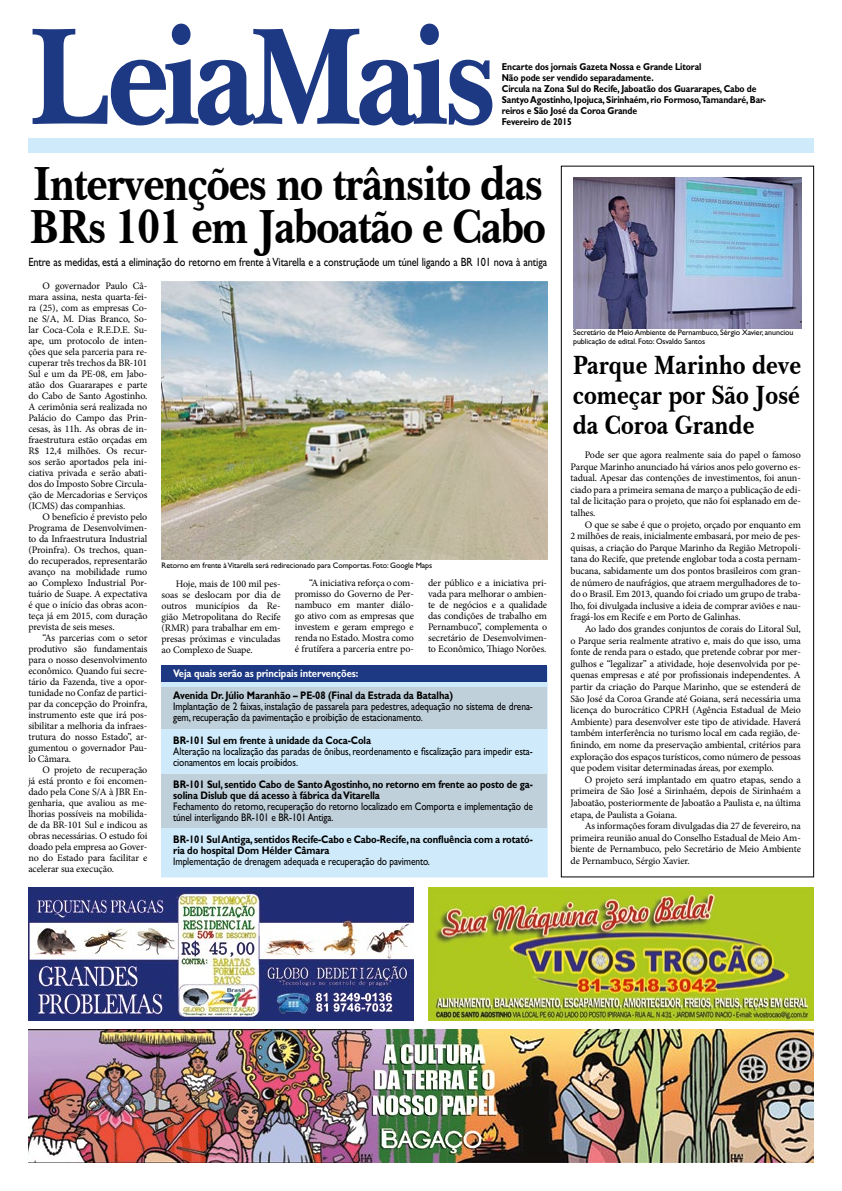
<style>
.page{position:relative;width:842px;height:1191px;background:#fff}
.page>*{position:absolute;margin:0;border:0;box-sizing:border-box;transform-origin:0 0}
.t1{font:700 141px "Baskerville BT";letter-spacing:-.06em;color:#1d3983;scale:.87 1}
.t2{font:700 49px/43px "Baskerville BT";letter-spacing:-.03em;color:#000;scale:.86 1}
.t3{font:700 27px/30px "Baskerville BT";color:#000;text-align:justify;scale:.86 1}
.t4{font:12px "Gill Sans";letter-spacing:-.01em;color:#000;scale:.86 1}
.t5{font:11px/11px "Gill Sans";letter-spacing:-.01em;color:#000;scale:.86 1}
.t6{font:700 11px/11px "Gill Sans";letter-spacing:-.01em;color:#000;scale:.86 1}
.t7{font:700 11px "Gill Sans";letter-spacing:-.01em;color:#fff;scale:.86 1}
.t8{font:10px/11px "Minion Pro";letter-spacing:-.01em;color:#000;text-align:justify}
.t9{font:700 10px/11px "Gill Sans";letter-spacing:-.01em;color:#000;scale:.86 1}
.t10{font:8px/9px "Gill Sans";letter-spacing:-.01em;color:#000}
</style>
<div class="page">
<div style="left:28px;top:138px;width:786px;height:14px;background:#cfebfb"></div>
<img style="left:162px;top:281px;width:385px;height:278px">
<div style="left:161px;top:666px;width:387px;height:211px;background:#cfebfb;border:1px solid #cfebfb"></div>
<div style="left:162px;top:687px;width:385px;height:41px;background:#c0d0db"></div>
<div style="left:162px;top:774px;width:385px;height:53px;background:#c0d0db"></div>
<div style="left:162px;top:665px;width:385px;height:17px;background:#1d3983"></div>
<div style="left:561px;top:166px;width:253px;height:711px;border:1px solid #000"></div>
<img style="left:573px;top:178px;width:229px;height:151px">
<img style="left:428px;top:887px;width:386px;height:133px">
<img style="left:28px;top:887px;width:386px;height:133px">
<img style="left:28px;top:1029px;width:786px;height:133px">
<h1 class="t1" style="left:28px;top:-21px;width:540px">LeiaMais</h1>
<p class="t9" style="left:502px;top:61px;width:309px">Encarte dos jornais Gazeta Nossa e Grande Litoral<br>Não pode ser vendido separadamente.<br>Circula na Zona Sul do Recife, Jaboatão dos Guararapes, Cabo de Santyo Agostinho, Ipojuca, Sirinhaém, rio Formoso,Tamandaré, Bar&shy;reiros e São José da Coroa Grande<br>Fevereiro de 2015</p>
<h2 class="t2" style="left:30px;top:160px;width:602px">Intervenções no trânsito das<br>BRs 101 em Jaboatão e Cabo</h2>
<p class="t4" style="left:28px;top:255px;width:605px">Entre as medidas, está a eliminação do retorno em frente à Vitarella e a construçãode um túnel ligando a BR 101 nova à antiga</p>
<p class="t8" style="left:28px;top:280px;width:121px;text-indent:14px">O governador Paulo Câ&shy;mara assina, nesta quarta-fei&shy;ra (25), com as empresas Co&shy;ne S/A, M. Dias Branco, So&shy;lar Coca-Cola e R.E.D.E. Su&shy;ape, um protocolo de inten&shy;ções que sela parceria para re&shy;cuperar três trechos da BR-101<br>Sul e um da PE-08, em Jabo&shy;atão dos Guararapes e parte do Cabo de Santo Agostinho.<br>A cerimônia será realizada no Palácio do Campo das Prin&shy;cesas, às 11h. As obras de in&shy;fraestrutura estão orçadas em R$ 12,4 milhões. Os recur&shy;sos serão aportados pela ini&shy;ciativa privada e serão abati&shy;dos do Imposto Sobre Circula&shy;ção de Mercadorias e Serviços (ICMS) das companhias.</p>
<p class="t8" style="left:28px;top:511px;width:121px;text-indent:14px">O benefício é previsto pelo Programa de Desenvolvimen&shy;to da Infraestrutura Industrial (Proinfra). Os trechos, quan&shy;do recuperados, representarão avanço na mobilidade rumo ao Complexo Industrial Por&shy;tuário de Suape. A expectativa é que o início das obras acon&shy;teça já em 2015, com duração prevista de seis meses.</p>
<p class="t8" style="left:28px;top:632px;width:121px;text-indent:14px">“As parcerias com o setor produtivo são fundamentais para o nosso desenvolvimento econômico. Quando fui secre&shy;tário da Fazenda, tive a opor&shy;tunidade no Confaz de partici&shy;par da concepção do Proinfra, instrumento este que irá pos&shy;sibilitar a melhoria da infraes&shy;trutura do nosso Estado”, ar&shy;gumentou o governador Pau&shy;lo Câmara.</p>
<p class="t8" style="left:28px;top:764px;width:121px;text-indent:14px">O projeto de recuperação já está pronto e foi encomen&shy;dado pela Cone S/A à JBR En&shy;genharia, que avaliou as me&shy;lhorias possíveis na mobilida&shy;de da BR-101 Sul e indicou as obras necessárias. O estudo foi doado pela empresa ao Gover&shy;no do Estado para facilitar e acelerar sua execução.</p>
<p class="t10" style="left:162px;top:561px;width:272px">Retorno em frente à Vitarella será redirecionado para Comportas. Foto: Google Maps</p>
<p class="t8" style="left:162px;top:578px;width:121px;text-indent:14px">Hoje, mais de 100 mil pes&shy;soas se deslocam por dia de outros municípios da Re&shy;gião Metropolitana do Recife (RMR) para trabalhar em em&shy;presas próximas e vinculadas ao Complexo de Suape.</p>
<p class="t8" style="left:295px;top:578px;width:121px;text-indent:14px">“A iniciativa reforça o com&shy;promisso do Governo de Per&shy;nambuco em manter diálo&shy;go ativo com as empresas que investem e geram emprego e renda no Estado. Mostra como é frutífera a parceria entre po-</p>
<p class="t8" style="left:428px;top:577px;width:121px">der público e a iniciativa pri&shy;vada para melhorar o ambien&shy;te de negócios e a qualidade das condições de trabalho em Pernambuco”, complementa o secretário de Desenvolvimen&shy;to Econômico, Thiago Norões.</p>
<p class="t7" style="left:173px;top:667px;width:217px">Veja quais serão as principais intervenções:</p>
<p class="t6" style="left:173px;top:690px;width:327px">Avenida Dr. Júlio Maranhão – PE-08 (Final da Estrada da Batalha)</p>
<p class="t5" style="left:173px;top:701px;width:420px">Implantação de 2 faixas, instalação de passarela para pedestres, adequação no sistema de drena&shy;gem, recuperação da pavimentação e proibição de estacionamento.</p>
<p class="t6" style="left:173px;top:734px;width:231px">BR-101 Sul em frente à unidade da Coca-Cola</p>
<p class="t5" style="left:173px;top:745px;width:420px">Alteração na localização das paradas de ônibus, reordenamento e fiscalização para impedir esta&shy;cionamentos em locais proibidos.</p>
<p class="t6" style="left:173px;top:778px;width:420px">BR-101 Sul, sentido Cabo de Santo Agostinho, no retorno em frente ao posto de ga&shy;solina Dislub que dá acesso à fábrica da Vitarella</p>
<p class="t5" style="left:173px;top:800px;width:420px">Fechamento do retorno, recuperação do retorno localizado em Comporta e implementação de túnel interligando BR-101 e BR-101 Antiga.</p>
<p class="t6" style="left:173px;top:833px;width:420px">BR-101 Sul Antiga, sentidos Recife-Cabo e Cabo-Recife, na confluência com a rotató&shy;ria do hospital Dom Hélder Câmara</p>
<p class="t5" style="left:173px;top:855px;width:300px">Implementação de drenagem adequada e recuperação do pavimento.</p>
<p class="t10" style="left:573px;top:327px;width:222px">Secretário de Meio Ambiente de Pernambuco, Sérgio Xavier, anunciou publicação de edital. Foto: Osvaldo Santos</p>
<h3 class="t3" style="left:573px;top:349px;width:267px">Parque Marinho deve começar por São José da Coroa Grande</h3>
<p class="t8" style="left:570px;top:449px;width:232px;line-height:11.6px;text-indent:14px">Pode ser que agora realmente saia do papel o famoso Parque Marinho anunciado há vários anos pelo governo es&shy;tadual. Apesar das contenções de investimentos, foi anun&shy;ciado para a primeira semana de março a publicação de edi&shy;tal de licitação para o projeto, que não foi esplanado em de&shy;talhes.</p>
<p class="t8" style="left:570px;top:518px;width:232px;line-height:11.6px;text-indent:14px">O que se sabe é que o projeto, orçado por enquanto em 2 milhões de reais, inicialmente embasará, por meio de pes&shy;quisas, a criação do Parque Marinho da Região Metropoli&shy;tana do Recife, que pretende englobar toda a costa pernam&shy;bucana, sabidamente um dos pontos brasileiros com gran&shy;de número de naufrágios, que atraem mergulhadores de to&shy;do o Brasil. Em 2013, quando foi criado um grupo de traba&shy;lho, foi divulgada inclusive a ideia de comprar aviões e nau&shy;fragá-los em Recife e em Porto de Galinhas.</p>
<p class="t8" style="left:570px;top:623px;width:232px;line-height:11.6px;text-indent:14px">Ao lado dos grandes conjuntos de corais do Litoral Sul, o Parque seria realmente atrativo e, mais do que isso, uma fonte de renda para o estado, que pretende cobrar por mer&shy;gulhos e “legalizar” a atividade, hoje desenvolvida por pe&shy;quenas empresas e até por profissionais independentes. A partir da criação do Parque Marinho, que se estenderá de São José da Coroa Grande até Goiana, será necessária uma licença do burocrático CPRH (Agência Estadual de Meio Ambiente) para desenvolver este tipo de atividade. Haverá também interferência no turismo local em cada região, de&shy;finindo, em nome da preservação ambiental, critérios para exploração dos espaços turísticos, como número de pessoas que podem visitar determinadas áreas, por exemplo.</p>
<p class="t8" style="left:570px;top:774px;width:232px;line-height:11.6px;text-indent:14px">O projeto será implantado em quatro etapas, sendo a primeira de São José a Sirinhaém, depois de Sirinhaém a Jaboatão, posteriormente de Jaboatão a Paulista e, na última etapa, de Paulista a Goiana.</p>
<p class="t8" style="left:570px;top:820px;width:232px;line-height:11.6px;text-indent:14px">As informações foram divulgadas dia 27 de fevereiro, na primeira reunião anual do Conselho Estadual de Meio Am&shy;biente de Pernambuco, pelo Secretário de Meio Ambiente de Pernambuco, Sérgio Xavier.</p>
</div>
